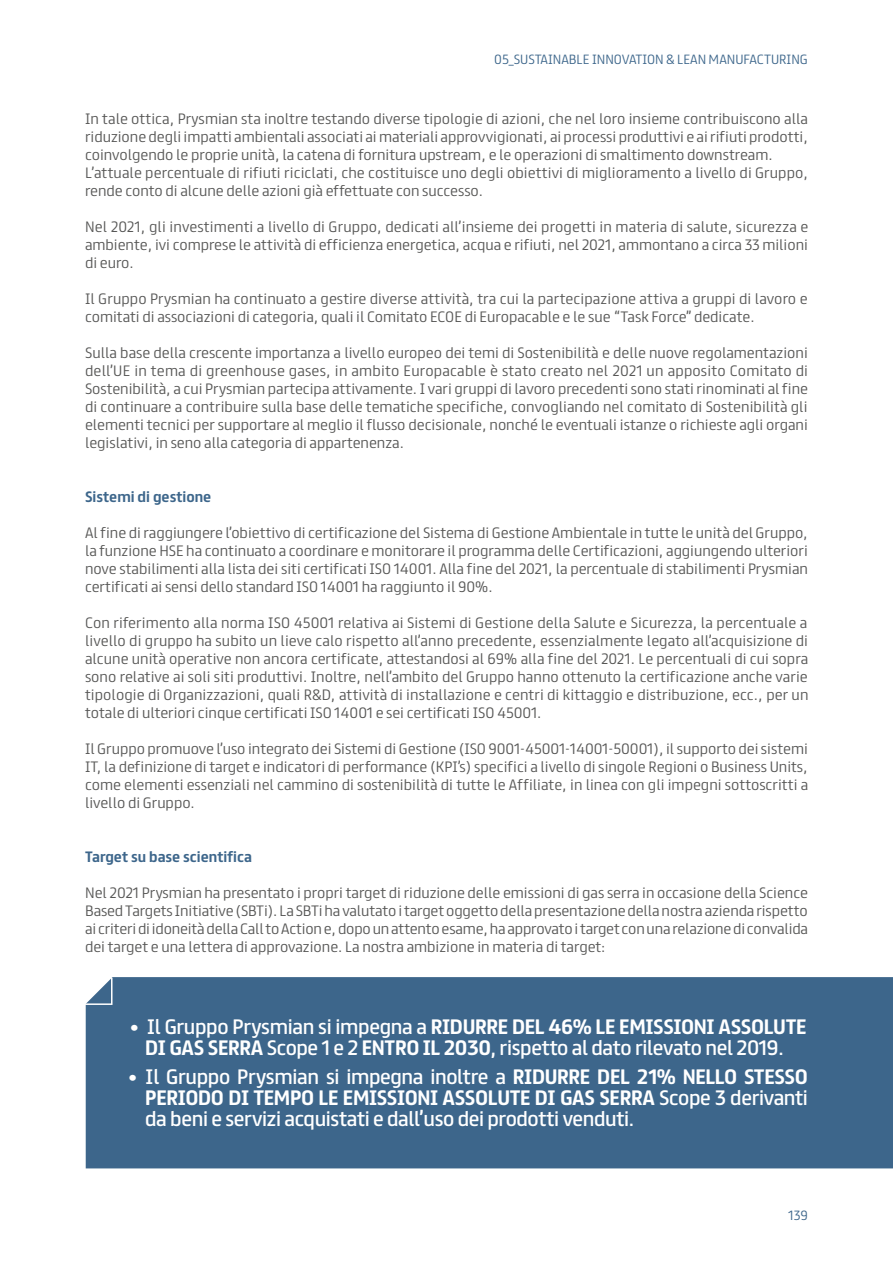
<style>
.page{position:relative;width:893px;height:1263px;background:#fff}
.page>*{position:absolute;margin:0;border:0;box-sizing:border-box;transform-origin:0 0}
.t1{font:18.75px/21px "FS Truman";letter-spacing:-.02em;color:#fff;text-align:center}
.t2{font:300 13.5px/18px "FS Truman";color:#575756;text-align:justify}
.t3{font:700 13.5px "FS Truman";color:#3d668b}
.t4{font:300 12px "FS Truman";color:#3d668b}
.s1{font-weight:700}
</style>
<div class="page">
<div style="left:86px;top:977px;width:807px;height:191px;background:#3d668b"></div>
<svg style="left:85px;top:977px;width:28px;height:29px"></svg>
<p class="t4" style="left:494px;top:48px;width:315px">05_SUSTAINABLE INNOVATION &amp; LEAN MANUFACTURING</p>
<p class="t2" style="left:85px;top:109px;width:724px;text-align:left">In tale ottica, Prysmian sta inoltre testando diverse tipologie di azioni, che nel loro insieme contribuiscono alla riduzione degli impatti ambientali associati ai materiali approvvigionati, ai processi produttivi e ai rifiuti prodotti, coinvolgendo le proprie unità, la catena di fornitura upstream, e le operazioni di smaltimento downstream.<br>L’attuale percentuale di rifiuti riciclati, che costituisce uno degli obiettivi di miglioramento a livello di Gruppo, rende conto di alcune delle azioni già effettuate con successo.</p>
<p class="t2" style="left:85px;top:217px;width:725px">Nel 2021, gli investimenti a livello di Gruppo, dedicati all’insieme dei progetti in materia di salute, sicurezza e ambiente, ivi comprese le attività di efficienza energetica, acqua e rifiuti, nel 2021, ammontano a circa 33 milioni di euro.</p>
<p class="t2" style="left:85px;top:289px;width:724px">Il Gruppo Prysmian ha continuato a gestire diverse attività, tra cui la partecipazione attiva a gruppi di lavoro e comitati di associazioni di categoria, quali il Comitato ECOE di Europacable e le sue “Task Force” dedicate.</p>
<p class="t2" style="left:85px;top:343px;width:724px">Sulla base della crescente importanza a livello europeo dei temi di Sostenibilità e delle nuove regolamentazioni dell’UE in tema di greenhouse gases, in ambito Europacable è stato creato nel 2021 un apposito Comitato di Sostenibilità, a cui Prysmian partecipa attivamente. I vari gruppi di lavoro precedenti sono stati rinominati al fine di continuare a contribuire sulla base delle tematiche specifiche, convogliando nel comitato di Sostenibilità gli elementi tecnici per supportare al meglio il flusso decisionale, nonché le eventuali istanze o richieste agli organi legislativi, in seno alla categoria di appartenenza.</p>
<p class="t3" style="left:85px;top:485px;width:128px">Sistemi di gestione</p>
<p class="t2" style="left:85px;top:523px;width:724px">Al fine di raggiungere l’obiettivo di certificazione del Sistema di Gestione Ambientale in tutte le unità del Gruppo, la funzione HSE ha continuato a coordinare e monitorare il programma delle Certificazioni, aggiungendo ulteriori nove stabilimenti alla lista dei siti certificati ISO 14001. Alla fine del 2021, la percentuale di stabilimenti Prysmian certificati ai sensi dello standard ISO 14001 ha raggiunto il 90%.</p>
<p class="t2" style="left:85px;top:613px;width:725px">Con riferimento alla norma ISO 45001 relativa ai Sistemi di Gestione della Salute e Sicurezza, la percentuale a livello di gruppo ha subito un lieve calo rispetto all’anno precedente, essenzialmente legato all’acquisizione di alcune unità operative non ancora certificate, attestandosi al 69% alla fine del 2021. Le percentuali di cui sopra sono relative ai soli siti produttivi. Inoltre, nell’ambito del Gruppo hanno ottenuto la certificazione anche varie tipologie di Organizzazioni, quali R&amp;D, attività di installazione e centri di kittaggio e distribuzione, ecc., per un totale di ulteriori cinque certificati ISO 14001 e sei certificati ISO 45001.</p>
<p class="t2" style="left:85px;top:739px;width:725px">Il Gruppo promuove l’uso integrato dei Sistemi di Gestione (ISO 9001-45001-14001-50001), il supporto dei sistemi IT, la definizione di target e indicatori di performance (KPI’s) specifici a livello di singole Regioni o Business Units, come elementi essenziali nel cammino di sostenibilità di tutte le Affiliate, in linea con gli impegni sottoscritti a livello di Gruppo.</p>
<p class="t3" style="left:85px;top:845px;width:168px">Target su base scientifica</p>
<p class="t2" style="left:85px;top:883px;width:724px">Nel 2021 Prysmian ha presentato i propri target di riduzione delle emissioni di gas serra in occasione della Science Based Targets Initiative (SBTi). La SBTi ha valutato i target oggetto della presentazione della nostra azienda rispetto ai criteri di idoneità della Call to Action e, dopo un attento esame, ha approvato i target con una relazione di convalida dei target e una lettera di approvazione. La nostra ambizione in materia di target:</p>
<h1 class="t1" style="left:130px;top:1015px;width:678px">• Il Gruppo Prysmian si impegna a <span class="s1">RIDURRE DEL 46% LE EMISSIONI ASSOLUTE<br>DI GAS SERRA</span> Scope 1 e 2 <span class="s1">ENTRO IL 2030</span>, rispetto al dato rilevato nel 2019.</h1>
<h1 class="t1" style="left:145px;top:1064px;width:664px;text-align:justify;text-indent:-17px">• Il Gruppo Prysmian si impegna inoltre a <span class="s1">RIDURRE DEL 21% NELLO STESSO PERIODO DI TEMPO LE EMISSIONI ASSOLUTE DI GAS SERRA</span> Scope 3 derivanti da beni e servizi acquistati e dall’uso dei prodotti venduti.</h1>
<p class="t4" style="left:789px;top:1205px;width:21px">139</p>
</div>
